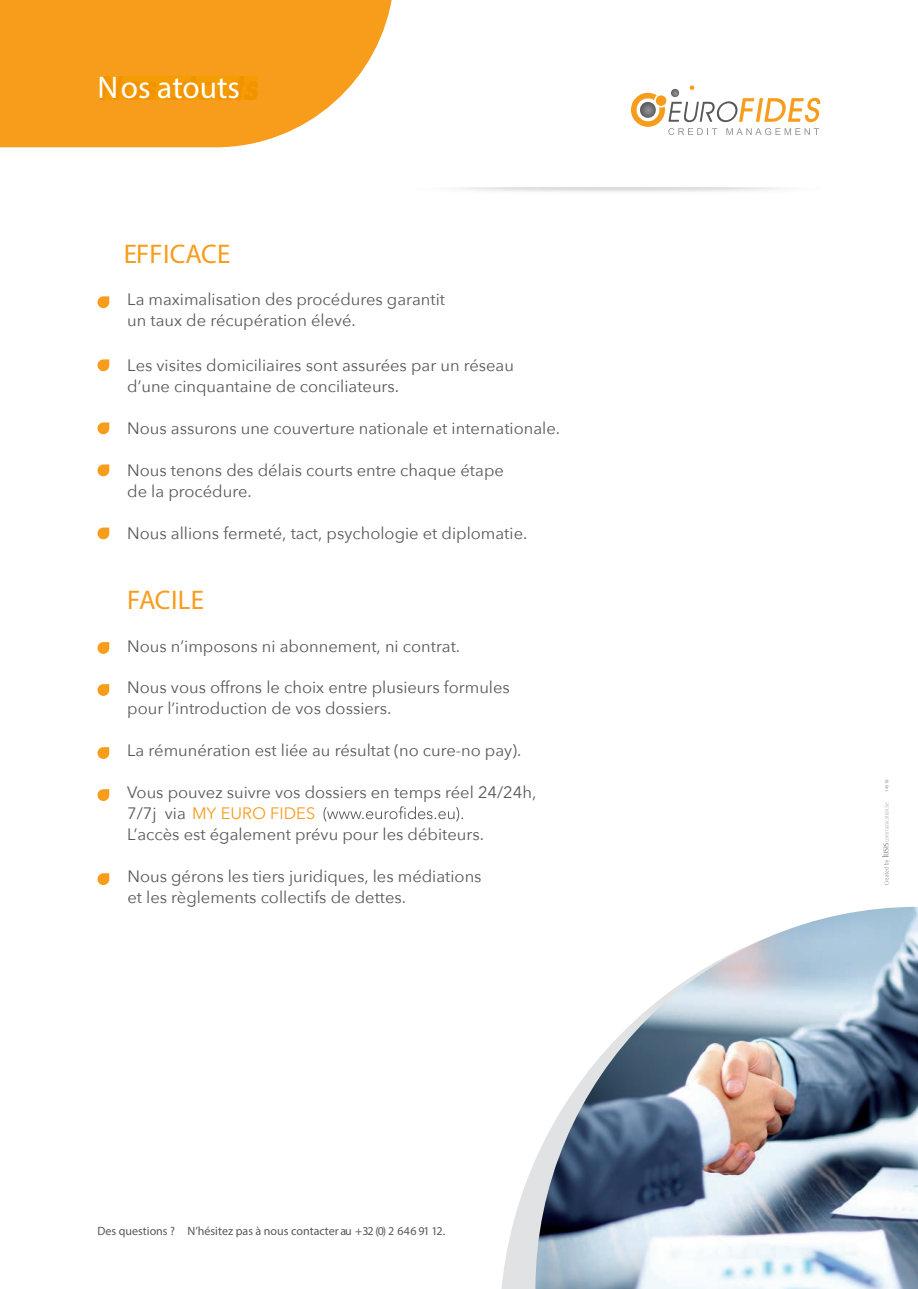
<style>
.page{position:relative;width:918px;height:1289px;background:#fff}
.page>*{position:absolute;margin:0;border:0;box-sizing:border-box;transform-origin:0 0}
.t1{font:31.5px "Myriad Pro";color:#fff}
.t2{font:27px "Myriad Pro";letter-spacing:.015em;color:#f89c1c}
.t3{font:16.5px/21px "Avenir Next";color:#57585a}
.t4{font:12px "Myriad Pro";color:#57585a}
.t5{font:4.8px "Myriad Pro";color:#939598}
.s1{color:#f89c1c}
</style>
<div class="page">
<svg style="left:501px;top:1161px;width:34px;height:127px;fill:#e1e2e4"></svg>
<svg style="left:0;top:0;width:392px;height:147px;background:#f8a737"></svg>
<svg style="left:97px;top:296px;width:12px;height:12px"></svg>
<svg style="left:97px;top:359px;width:12px;height:12px"></svg>
<svg style="left:97px;top:422px;width:12px;height:12px"></svg>
<svg style="left:97px;top:464px;width:12px;height:12px"></svg>
<svg style="left:97px;top:527px;width:12px;height:12px"></svg>
<svg style="left:97px;top:642px;width:12px;height:11px"></svg>
<svg style="left:97px;top:684px;width:12px;height:11px"></svg>
<svg style="left:97px;top:747px;width:12px;height:11px"></svg>
<svg style="left:97px;top:789px;width:12px;height:11px"></svg>
<svg style="left:323px;top:806px;width:140px;height:15px"></svg>
<svg style="left:97px;top:873px;width:12px;height:11px"></svg>
<div style="left:100px;top:76px;width:158px;height:24px;background:#f49a00"></div>
<svg style="left:631px;top:85px;width:190px;height:50px"></svg>
<svg style="left:882px;top:802px;width:8px;height:82px"></svg>
<img style="left:535px;top:906px;width:383px;height:382px">
<h1 class="t1" style="left:97px;top:68px;width:144px">Nos atouts</h1>
<h2 class="t2" style="left:124px;top:237px;width:108px">EFFICACE</h2>
<p class="t3" style="left:127px;top:288px;width:319px">La maximalisation des procédures garantit un taux de récupération élevé.</p>
<p class="t3" style="left:127px;top:354px;width:388px">Les visites domiciliaires sont assurées par un réseau d’une cinquantaine de conciliateurs.</p>
<p class="t3" style="left:127px;top:417px;width:434px">Nous assurons une couverture nationale et internationale.</p>
<p class="t3" style="left:127px;top:459px;width:378px">Nous tenons des délais courts entre chaque étape de la procédure.</p>
<p class="t3" style="left:127px;top:522px;width:402px">Nous allions fermeté, tact, psychologie et diplomatie.</p>
<h2 class="t2" style="left:127px;top:583px;width:79px">FACILE</h2>
<p class="t3" style="left:127px;top:635px;width:335px">Nous n’imposons ni abonnement, ni contrat.</p>
<p class="t3" style="left:127px;top:675px;width:384px">Nous vous offrons le choix entre plusieurs formules pour l’introduction de vos dossiers.</p>
<p class="t3" style="left:127px;top:738px;width:396px">La rémunération est liée au résultat (no cure-no pay).</p>
<p class="t3" style="left:127px;top:780px;width:411px">Vous pouvez suivre vos dossiers en temps réel 24/24h,<br>7/7j via <span class="s1">MY EURO FIDES<br></span>L’accès est également prévu pour les débiteurs.</p>
<p class="t3" style="left:127px;top:864px;width:356px">Nous gérons les tiers juridiques, les médiations et les règlements collectifs de dettes.</p>
<p class="t4" style="left:97px;top:1223px;width:349px">Des questions ? N’hésitez pas à nous contacter au + 32 (0) 2 6 4 6 91 12 .</p>
<p class="t5" style="left:884px;top:791px;width:14px;rotate:-90deg">14518</p>
</div>
